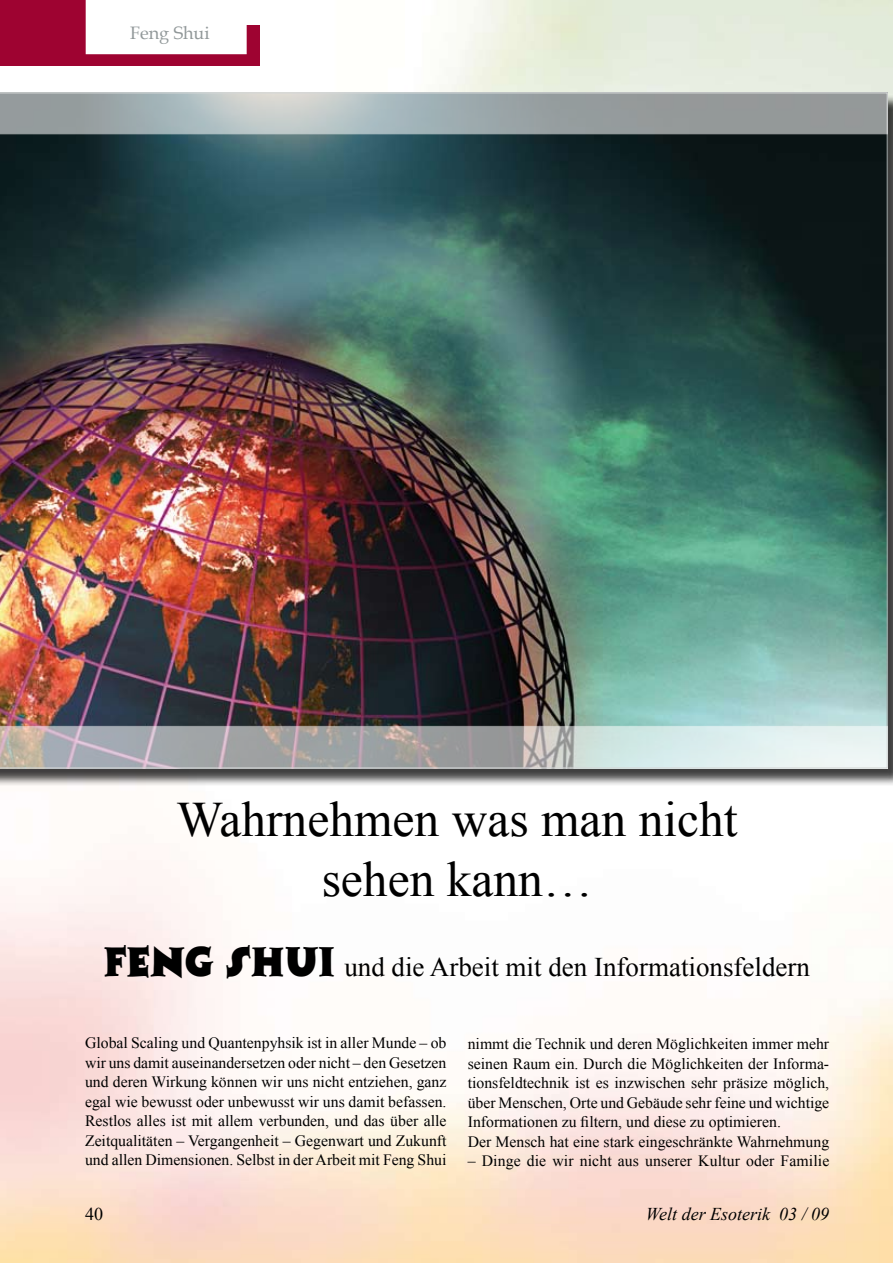
<style>
.page{position:relative;width:893px;height:1263px;background:#fff}
.page>*{position:absolute;margin:0;border:0;box-sizing:border-box;transform-origin:0 0}
.t1{font:49.5px/59.4px "Times New Roman";color:#000;text-align:center}
.t2{font:27px "Times New Roman";color:#000}
.t3{font:italic 18px "Times New Roman";color:#000}
.t4{font:18px "Book Antiqua";color:#919899}
.t5{font:18px "Times New Roman";color:#000}
.t6{font:15.75px/19.5px "Times New Roman";color:#000;text-align:justify}
.s1{font-family:"Tristan";font-size:40.5px}
</style>
<div class="page">
<div style="left:0;top:0;width:259px;height:65px;background:#9e0331"></div>
<div style="left:86px;top:0;width:174px;height:54px;background:#fff"></div>
<div style="left:0;top:95px;width:893px;height:698px;background:#000;opacity:.75"></div>
<div style="left:0;top:91px;width:889px;height:678px;background:#fff;opacity:.57"></div>
<p class="t4" style="left:130px;top:20px;width:81px">Feng Shui</p>
<h1 class="t1" style="left:177px;top:789px;width:563px">Wahrnehmen was man nicht sehen kann…</h1>
<h2 class="t2" style="left:104px;top:948px;width:707px"><span class="s1">FENG SHUI</span> und die Arbeit mit den Informationsfeldern</h2>
<p class="t6" style="left:85px;top:1033px;width:363px">Global Scaling und Quantenpyhsik ist in aller Munde – ob wir uns damit auseinandersetzen oder nicht – den Gesetzen und deren Wirkung können wir uns nicht entziehen, ganz egal wie bewusst oder unbewusst wir uns damit befassen.<br>Restlos alles ist mit allem verbunden, und das über alle Zeitqualitäten – Vergangenheit – Gegenwart und Zukunft und allen Dimensionen. Selbst in der Arbeit mit Feng Shui</p>
<p class="t6" style="left:468px;top:1034px;width:363px;text-align:left">nimmt die Technik und deren Möglichkeiten immer mehr seinen Raum ein. Durch die Möglichkeiten der Informa&shy;tionsfeldtechnik ist es inzwischen sehr präsize möglich, über Menschen, Orte und Gebäude sehr feine und wichtige Informationen zu filtern, und diese zu optimieren.<br>Der Mensch hat eine stark eingeschränkte Wahrnehmung</p>
<p class="t6" style="left:468px;top:1151px;width:363px">– Dinge die wir nicht aus unserer Kultur oder Familie</p>
<p class="t5" style="left:85px;top:1201px;width:19px">40</p>
<p class="t3" style="left:646px;top:1201px;width:185px">Welt der Esoterik 03 / 09</p>
</div>
